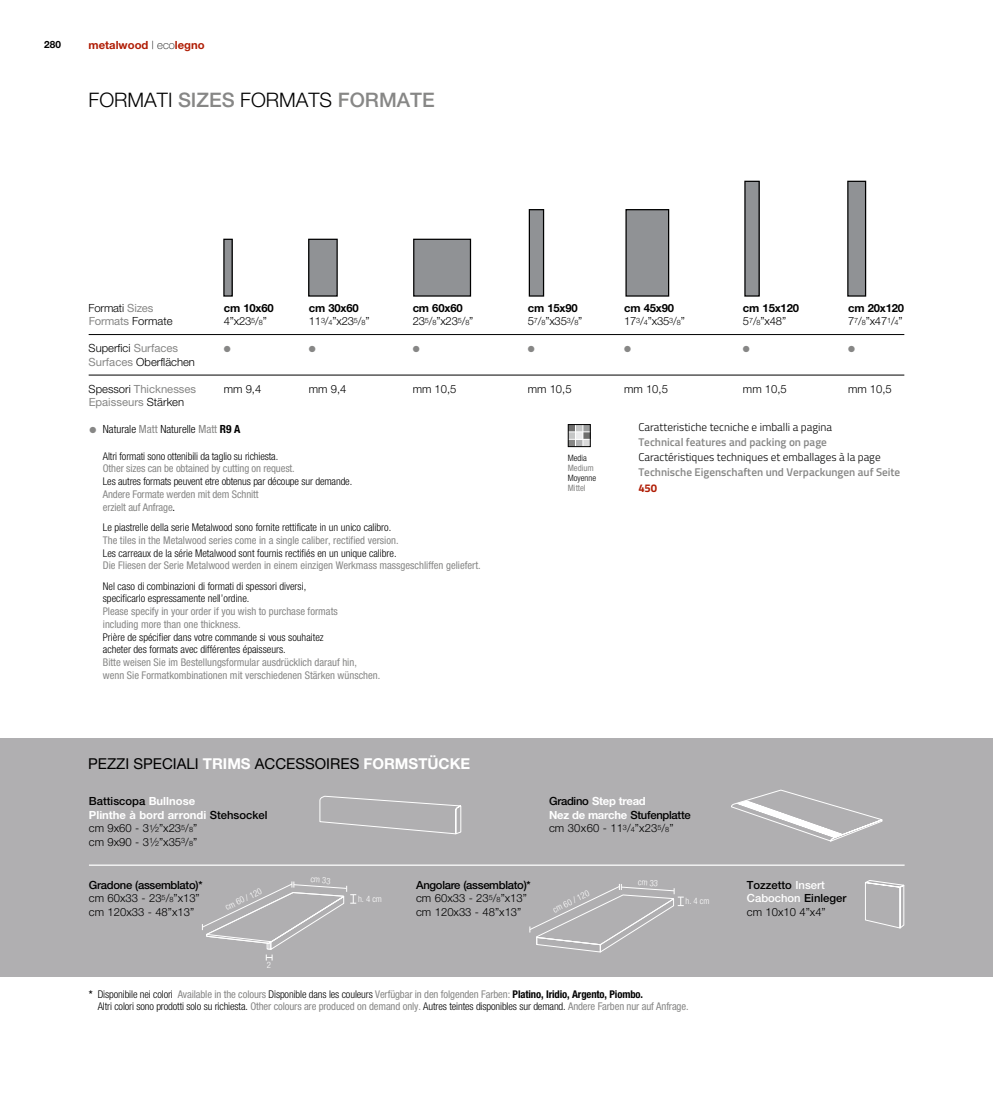
<style>
.page{position:relative;width:993px;height:1099px;background:#fff}
.page>*{position:absolute;margin:0;border:0;box-sizing:border-box;transform-origin:0 0}
.t1{font:300 20px "Helvetica Neue";color:#000}
.t2{font:15px "Helvetica Neue";color:#000}
.t3{font:300 11.25px/13.5px "Helvetica Neue";color:#000}
.t4{font:300 11.25px/15.1px "Titillium";color:#000}
.t5{font:700 11.25px/13.5px "Helvetica Neue";letter-spacing:-.025em;color:#fff}
.t6{font:700 11.25px "Helvetica Neue";letter-spacing:-.015em;color:#000}
.t7{font:11.25px "Helvetica Neue";color:#878786}
.t8{font:500 11.25px/13.5px "Helvetica Neue";color:#000}
.t9{font:300 condensed 11.25px "Helvetica Neue";color:#000}
.t10{font:700 11.25px "Helvetica Neue";color:#b01d05}
.t11{font:condensed 10.62px/12.8px "Helvetica Neue";color:#878786}
.t12{font:300 condensed 10.62px/12.8px "Helvetica Neue";letter-spacing:-.01em;color:#000}
.t13{font:700 10px "Helvetica Neue";color:#000}
.t14{font:300 condensed 8.75px "Helvetica Neue";color:#fff}
.t15{font:300 condensed 8.75px/10px "Helvetica Neue";color:#000}
.t16{font:8.75px "Zapf Dingbats ITC";color:#878786}
.s1{font-weight:100;color:#000}
.s2{font-weight:500;color:#878786}
.s3{font-weight:400;color:#878786}
.s4{font-weight:300;color:#000}
.s5{font-size:7.25px}
.s6{color:#878786}
.s7{font-weight:700}
.s8{font-weight:400}
.s9{font-weight:600;color:#878786}
.s10{font-weight:700;color:#b01d05}
.s11{font-weight:700;color:#fff}
.s12{font-weight:500}
.s13{font-weight:500;color:#000}
.s14{font-weight:300;font-size:7.25px;color:#000}
.s15{font-weight:500;font-stretch:normal}
.s16{color:#fff}
.s17{font-weight:300}
</style>
<div class="page">
<div style="left:0;top:738px;width:992px;height:238px;background:#b0afb1"></div>
<hr style="left:89px;top:864px;width:815px;height:1px;background:#fff">
<hr style="left:89px;top:334px;width:815px;height:1px;background:#000">
<hr style="left:89px;top:375px;width:815px;height:1px;background:#000">
<div style="left:744px;top:181px;width:14px;height:115px;background:#909295"></div>
<div style="left:224px;top:239px;width:8px;height:57px;background:#909295"></div>
<div style="left:223px;top:239px;width:10px;height:57px;border:1px solid #000"></div>
<div style="left:529px;top:210px;width:14px;height:86px;background:#909295"></div>
<div style="left:528px;top:209px;width:16px;height:87px;border:1px solid #000"></div>
<div style="left:309px;top:239px;width:28px;height:57px;background:#909295"></div>
<div style="left:308px;top:239px;width:29px;height:57px;border:1px solid #000"></div>
<div style="left:626px;top:210px;width:42px;height:86px;background:#909295"></div>
<div style="left:625px;top:209px;width:44px;height:87px;border:1px solid #000"></div>
<div style="left:847px;top:181px;width:18px;height:115px;background:#909295"></div>
<div style="left:846px;top:181px;width:19px;height:115px;border:1px solid #000"></div>
<div style="left:413px;top:239px;width:57px;height:57px;background:#909295"></div>
<div style="left:413px;top:239px;width:58px;height:57px;border:1px solid #000"></div>
<svg style="left:569px;top:426px;width:19px;height:19px"></svg>
<div style="left:567px;top:424px;width:23px;height:23px;border:1px solid #000"></div>
<svg style="left:731px;top:789px;width:152px;height:53px"></svg>
<svg style="left:319px;top:796px;width:142px;height:39px"></svg>
<svg style="left:202px;top:881px;width:154px;height:79px"></svg>
<svg style="left:529px;top:884px;width:154px;height:69px"></svg>
<svg style="left:865px;top:880px;width:40px;height:49px"></svg>
<p class="t13" style="left:44px;top:38px;width:18px">280</p>
<p class="t10" style="left:89px;top:38px;width:117px">metalwood <span class="s1">| eco</span>legno</p>
<p class="t1" style="left:89px;top:88px;width:347px">FORMATI <span class="s2">SIZES</span> FORMATS <span class="s2">FORMATE</span></p>
<p class="t3" style="left:89px;top:301px;width:66px">Formati <span class="s3">Sizes</span></p>
<p class="t6" style="left:224px;top:301px;width:51px">cm 10x60</p>
<p class="t6" style="left:309px;top:301px;width:51px">cm 30x60</p>
<p class="t6" style="left:412px;top:301px;width:51px">cm 60x60</p>
<p class="t6" style="left:527px;top:301px;width:51px">cm 15x90</p>
<p class="t6" style="left:624px;top:301px;width:51px">cm 45x90</p>
<p class="t6" style="left:742px;top:301px;width:58px">cm 15x120</p>
<p class="t6" style="left:847px;top:301px;width:58px">cm 20x120</p>
<p class="t7" style="left:89px;top:314px;width:85px">Formats <span class="s4">Formate</span></p>
<p class="t3" style="left:224px;top:314px;width:45px">4”x23<sup>5</sup>/<span class="s5">8</span>”</p>
<p class="t3" style="left:309px;top:314px;width:62px">11<sup>3</sup>/<span class="s5">4</span>”x23<sup>5</sup>/<span class="s5">8</span>”</p>
<p class="t3" style="left:412px;top:314px;width:62px">23<sup>5</sup>/<span class="s5">8</span>”x23<sup>5</sup>/<span class="s5">8</span>”</p>
<p class="t3" style="left:527px;top:314px;width:56px">5<sup>7</sup>/<span class="s5">8</span>”x35<sup>3</sup>/<span class="s5">8</span>”</p>
<p class="t3" style="left:624px;top:314px;width:62px">17<sup>3</sup>/<span class="s5">4</span>”x35<sup>3</sup>/<span class="s5">8</span>”</p>
<p class="t3" style="left:742px;top:314px;width:45px">5<sup>7</sup>/<span class="s5">8</span>”x48”</p>
<p class="t3" style="left:847px;top:314px;width:56px">7<sup>7</sup>/<span class="s5">8</span>”x47<sup>1</sup>/<span class="s5">4</span>”</p>
<p class="t3" style="left:89px;top:341px;width:91px">Superfici <span class="s3">Surfaces</span></p>
<p class="t16" style="left:224px;top:345px;width:8px">●</p>
<p class="t16" style="left:309px;top:345px;width:8px">●</p>
<p class="t16" style="left:412px;top:345px;width:8px">●</p>
<p class="t16" style="left:527px;top:345px;width:8px">●</p>
<p class="t16" style="left:624px;top:345px;width:8px">●</p>
<p class="t16" style="left:742px;top:345px;width:8px">●</p>
<p class="t16" style="left:847px;top:345px;width:8px">●</p>
<p class="t3" style="left:89px;top:355px;width:108px"><span class="s3">Surfaces</span> Oberflächen</p>
<p class="t7" style="left:89px;top:382px;width:109px"><span class="s4">Spessori</span> Thicknesses</p>
<p class="t3" style="left:224px;top:382px;width:39px">mm 9,4</p>
<p class="t3" style="left:309px;top:382px;width:39px">mm 9,4</p>
<p class="t3" style="left:412px;top:382px;width:45px">mm 10,5</p>
<p class="t3" style="left:527px;top:382px;width:45px">mm 10,5</p>
<p class="t3" style="left:624px;top:382px;width:45px">mm 10,5</p>
<p class="t3" style="left:742px;top:382px;width:45px">mm 10,5</p>
<p class="t3" style="left:847px;top:382px;width:45px">mm 10,5</p>
<p class="t7" style="left:89px;top:395px;width:97px">Epaisseurs <span class="s4">Stärken</span></p>
<p class="t9" style="left:89px;top:423px;width:153px"><span class="s6">●</span> Naturale <span class="s3">Matt</span> Naturelle <span class="s3">Matt</span> <span class="s7">R9 A</span></p>
<p class="t12" style="left:103px;top:449px;width:251px">Altri formati sono ottenibili da taglio su richiesta.<br><span class="s3">Other sizes can be obtained by cutting on request.<br></span>Les autres formats peuvent etre obtenus par découpe sur demande.<br><span class="s3">Andere Formate werden mit dem Schnitt<br>erzielt auf Anfrage</span><span class="s8">.</span></p>
<p class="t11" style="left:103px;top:521px;width:379px"><span class="s4">Le piastrelle della serie Metalwood sono fornite rettificate in un unico calibro.<br></span>The tiles in the Metalwood series come in a single caliber, rectified version.<br><span class="s4">Les carreaux de la série Metalwood sont fournis rectifiés en un unique calibre.<br></span>Die Fliesen der Serie Metalwood werden in einem einzigen Werkmass massgeschliffen geliefert.</p>
<p class="t11" style="left:103px;top:579px;width:279px"><span class="s4">Nel caso di combinazioni di formati di spessori diversi,<br>specificarlo espressamente nell’ordine.<br></span>Please specify in your order if you wish to purchase formats<br>including more than one thickness.<br><span class="s4">Prière de spécifier dans votre commande si vous souhaitez<br>acheter des formats avec différentes épaisseurs.<br></span>Bitte weisen Sie im Bestellungsformular ausdrücklich darauf hin, wenn Sie Formatkombinationen mit verschiedenen Stärken wünschen.</p>
<p class="t4" style="left:638px;top:419px;width:263px">Caratteristiche tecniche e imballi a pagina<br><span class="s9">Technical features and packing on page </span>Caractéristiques techniques et emballages à la page <span class="s9">Technische Eigenschaften und Verpackungen auf Seite </span><span class="s10">450</span></p>
<p class="t15" style="left:567px;top:453px;width:30px">Media<br><span class="s3">Medium<br></span>Moyenne<br><span class="s3">Mittel</span></p>
<p class="t2" style="left:88px;top:754px;width:383px">PEZZI SPECIALI <span class="s11">TRIMS</span> ACCESSOIRES <span class="s11">FORMSTÜCKE</span></p>
<p class="t3" style="left:89px;top:794px;width:180px"><span class="s12">Battiscopa</span> <span class="s11">Bullnose<br>Plinthe à bord arrondi</span> <span class="s12">Stehsockel </span>cm 9x60 - 3<sup>1</sup>⁄<span class="s5">2</span>”x23<sup>5</sup>/<span class="s5">8</span>”<br>cm 9x90 - 3<sup>1</sup>⁄<span class="s5">2</span>”x35<sup>3</sup>/<span class="s5">8</span>”</p>
<p class="t3" style="left:89px;top:877px;width:115px"><span class="s12">Gradone (assemblato)* </span>cm 60x33 - 23<sup>5</sup>/<span class="s5">8</span>”x13” cm 120x33 - 48”x13”</p>
<p class="t14" style="left:311px;top:874px;width:22px;rotate:5deg">cm 33</p>
<p class="t14" style="left:224px;top:903px;width:41px;rotate:-26deg">cm 60 / 120</p>
<p class="t14" style="left:358px;top:893px;width:25px">h. 4 cm</p>
<p class="t14" style="left:267px;top:960px;width:6px">2</p>
<p class="t3" style="left:416px;top:877px;width:116px"><span class="s12">Angolare (assemblato)* </span>cm 60x33 - 23<sup>5</sup>/<span class="s5">8</span>”x13” cm 120x33 - 48”x13”</p>
<p class="t5" style="left:549px;top:794px;width:143px"><span class="s13">Gradino</span> Step tread<br>Nez de marche <span class="s13">Stufenplatte </span><span class="s4">cm 30x60 - 11</span><sup>3</sup><span class="s4">/</span><span class="s14">4</span><span class="s4">”x23</span><sup>5</sup><span class="s4">/</span><span class="s14">8</span><span class="s4">”</span></p>
<p class="t14" style="left:638px;top:876px;width:22px;rotate:5deg">cm 33</p>
<p class="t14" style="left:551px;top:905px;width:41px;rotate:-26deg">cm 60 / 120</p>
<p class="t14" style="left:685px;top:896px;width:25px">h. 4 cm</p>
<p class="t12" style="left:98px;top:987px;width:592px;text-indent:-9px"><span class="s15">*</span> Disponibile nei colori <span class="s3">Available in the colours</span> Disponible dans les couleurs <span class="s3">Verfügbar in den folgenden Farben:</span> <span class="s7">Platino, Iridio, Argento, Piombo.<br></span>Altri colori sono prodotti solo su richiesta. <span class="s3">Other colours are produced on demand only.</span> Autres teintes disponibles sur demand. <span class="s3">Andere Farben nur auf Anfrage.</span></p>
<p class="t8" style="left:746px;top:877px;width:101px">Tozzetto <span class="s16">Insert<br>Cabochon</span> Einleger <span class="s17">cm 10x10 4”x4”</span></p>
</div>
